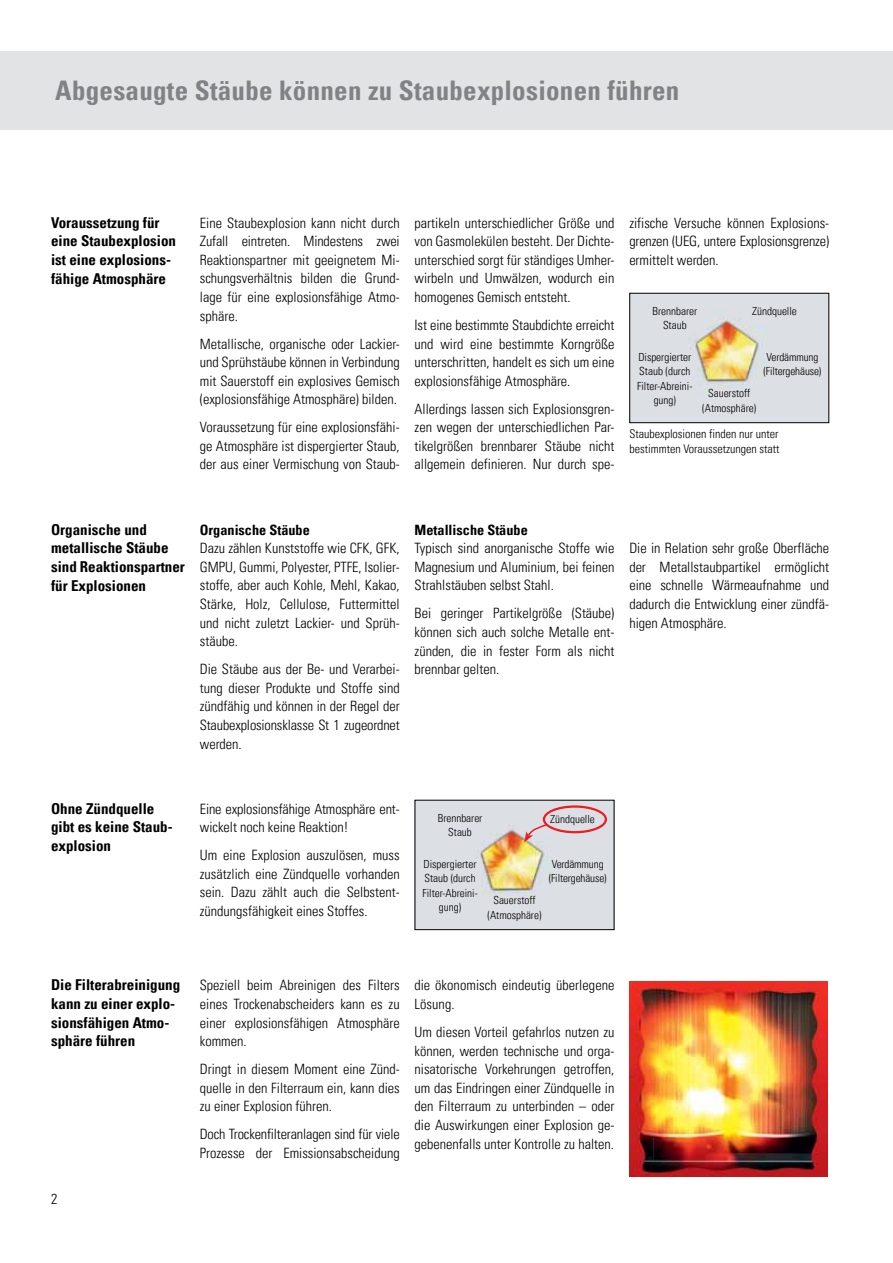
<style>
.page{position:relative;width:893px;height:1263px;background:#fff}
.page>*{position:absolute;margin:0;border:0;box-sizing:border-box;transform-origin:0 0}
.t1{font:700 condensed 27px "Univers LT Pro";letter-spacing:.01em;color:#808285}
.t2{font:700 condensed 15px/18.6px "Univers LT Pro";color:#000}
.t3{font:300 condensed 14.25px/18.6px "Univers LT Pro";color:#000;text-align:justify}
.t4{font:700 condensed 14.25px "Univers LT Pro";color:#000}
.t5{font:300 condensed 12px/14.4px "Univers LT Pro";color:#000}
.t6{font:300 condensed 11.25px/14.4px "Univers LT Pro";color:#000}
.t7{font:300 condensed 11.1px/14.4px "Univers LT Pro";color:#000;text-align:center}
.s1{font-size:11.1px}
</style>
<div class="page">
<div style="left:0;top:51px;width:893px;height:79px;background:#e2e3e4"></div>
<img style="left:631px;top:295px;width:196px;height:126px">
<div style="left:629px;top:293px;width:200px;height:130px;border:1px solid #000"></div>
<img style="left:629px;top:981px;width:199px;height:195px">
<img style="left:417px;top:802px;width:195px;height:126px">
<div style="left:415px;top:800px;width:199px;height:130px;border:1px solid #000"></div>
<div style="left:543px;top:805px;width:64px;height:28px;border:2px solid #ed1d24;border-radius:50%"></div>
<svg style="left:524px;top:823px;width:25px;height:19px"></svg>
<h1 class="t1" style="left:55px;top:74px;width:625px">Abgesaugte Stäube können zu Staubexplosionen führen</h1>
<p class="t2" style="left:51px;top:213px;width:127px">Voraussetzung für eine Staubexplosion ist eine explosions&shy;fähige Atmosphäre</p>
<p class="t3" style="left:200px;top:213px;width:201px">Eine Staubexplosion kann nicht durch Zufall eintreten. Mindestens zwei Reaktionspartner mit geeignetem Mi&shy;schungsverhältnis bilden die Grund&shy;lage für eine explosionsfähige Atmo&shy;sphäre.</p>
<p class="t3" style="left:200px;top:333px;width:201px">Metallische, organische oder Lackier&shy;und Sprühstäube können in Verbindung mit Sauerstoff ein explosives Gemisch (explosionsfähige Atmosphäre) bilden.</p>
<p class="t3" style="left:200px;top:417px;width:201px">Voraussetzung für eine explosionsfähi&shy;ge Atmosphäre ist dispergierter Staub, der aus einer Vermischung von Staub-</p>
<p class="t3" style="left:415px;top:213px;width:201px">partikeln unterschiedlicher Größe und von Gasmolekülen besteht. Der Dichte&shy;unterschied sorgt für ständiges Umher&shy;wirbeln und Umwälzen, wodurch ein homogenes Gemisch entsteht.</p>
<p class="t3" style="left:415px;top:315px;width:201px">Ist eine bestimmte Staubdichte erreicht und wird eine bestimmte Korngröße unterschritten, handelt es sich um eine explosionsfähige Atmosphäre.</p>
<p class="t3" style="left:415px;top:399px;width:201px">Allerdings lassen sich Explosionsgren&shy;zen wegen der unterschiedlichen Par&shy;tikelgrößen brennbarer Stäube nicht allgemein definieren. Nur durch spe-</p>
<p class="t3" style="left:629px;top:213px;width:201px">zifische Versuche können Explosions&shy;grenzen (UEG, untere Explosionsgrenze) ermittelt werden.</p>
<p class="t7" style="left:652px;top:303px;width:46px">Brennbarer<br>Staub</p>
<p class="t7" style="left:752px;top:303px;width:46px">Zündquelle</p>
<p class="t7" style="left:763px;top:349px;width:59px;text-align:left">Verdämmung (Filtergehäuse)</p>
<p class="t7" style="left:702px;top:386px;width:55px">Sauerstoff (Atmosphäre)</p>
<p class="t6" style="left:638px;top:349px;width:54px"><span class="s1">Disp</span>ergierter<br>Staub (d<span class="s1">urch</span></p>
<p class="t7" style="left:637px;top:378px;width:57px">Filter-Abreini&shy;gung)</p>
<p class="t5" style="left:629px;top:426px;width:152px">Staubexplosionen finden nur unter bestimmten Voraussetzungen statt</p>
<p class="t2" style="left:51px;top:520px;width:135px">Organische und metallische Stäube sind Reaktionspartner für Explosionen</p>
<p class="t4" style="left:200px;top:521px;width:112px">Organische Stäube</p>
<p class="t3" style="left:200px;top:538px;width:201px">Dazu zählen Kunststoffe wie CFK, GFK, GMPU, Gummi, Polyester, PTFE, Isolier&shy;stoffe, aber auch Kohle, Mehl, Kakao, Stärke, Holz, Cellulose, Futtermittel und nicht zuletzt Lackier- und Sprüh&shy;stäube.</p>
<p class="t3" style="left:200px;top:659px;width:201px">Die Stäube aus der Be- und Verarbei&shy;tung dieser Produkte und Stoffe sind zündfähig und können in der Regel der Staubexplosionsklasse St 1 zugeordnet werden.</p>
<p class="t4" style="left:415px;top:521px;width:115px">Metallische Stäube</p>
<p class="t3" style="left:415px;top:538px;width:201px">Typisch sind anorganische Stoffe wie Magnesium und Aluminium, bei feinen Strahlstäuben selbst Stahl.</p>
<p class="t3" style="left:415px;top:603px;width:201px">Bei geringer Partikelgröße (Stäube) können sich auch solche Metalle ent&shy;zünden, die in fester Form als nicht brennbar gelten.</p>
<p class="t3" style="left:629px;top:538px;width:201px">Die in Relation sehr große Oberfläche der Metallstaubpartikel ermöglicht eine schnelle Wärmeaufnahme und dadurch die Entwicklung einer zündfä&shy;higen Atmosphäre.</p>
<p class="t2" style="left:51px;top:799px;width:123px">Ohne Zündquelle gibt es keine Staub&shy;explosion</p>
<p class="t3" style="left:200px;top:799px;width:200px">Eine explosionsfähige Atmosphäre ent&shy;wickelt noch keine Reaktion!</p>
<p class="t3" style="left:200px;top:845px;width:201px">Um eine Explosion auszulösen, muss zusätzlich eine Zündquelle vorhanden sein. Dazu zählt auch die Selbstent&shy;zündungsfähigkeit eines Stoffes.</p>
<p class="t7" style="left:438px;top:810px;width:46px">Brennbarer<br>Staub</p>
<p class="t7" style="left:550px;top:811px;width:46px">Zündquelle</p>
<p class="t7" style="left:549px;top:856px;width:59px;text-align:left">Verdämmung (Filtergehäuse)</p>
<p class="t7" style="left:488px;top:892px;width:55px">Sauerstoff (Atmosphäre)</p>
<p class="t6" style="left:424px;top:856px;width:54px"><span class="s1">Disp</span>ergierter<br>Staub (d<span class="s1">urch</span></p>
<p class="t7" style="left:422px;top:885px;width:57px">Filter-Abreini&shy;gung)</p>
<p class="t2" style="left:51px;top:975px;width:131px">Die Filterabreinigung kann zu einer explo&shy;sionsfähigen Atmo&shy;sphäre führen</p>
<p class="t3" style="left:51px;top:1189px;width:8px">2</p>
<p class="t3" style="left:200px;top:975px;width:201px">Speziell beim Abreinigen des Filters eines Trockenabscheiders kann es zu einer explosionsfähigen Atmosphäre kommen.</p>
<p class="t3" style="left:200px;top:1059px;width:201px">Dringt in diesem Moment eine Zünd&shy;quelle in den Filterraum ein, kann dies zu einer Explosion führen.</p>
<p class="t3" style="left:200px;top:1124px;width:201px">Doch Trockenfilteranlagen sind für viele<br>Prozesse der Emissionsabscheidung</p>
<p class="t3" style="left:415px;top:975px;width:201px">die ökonomisch eindeutig überlegene<br>Lösung.</p>
<p class="t3" style="left:415px;top:1022px;width:201px">Um diesen Vorteil gefahrlos nutzen zu können, werden technische und orga&shy;nisatorische Vorkehrungen getroffen, um das Eindringen einer Zündquelle in den Filterraum zu unterbinden – oder die Auswirkungen einer Explosion ge&shy;gebenenfalls unter Kontrolle zu halten.</p>
</div>
